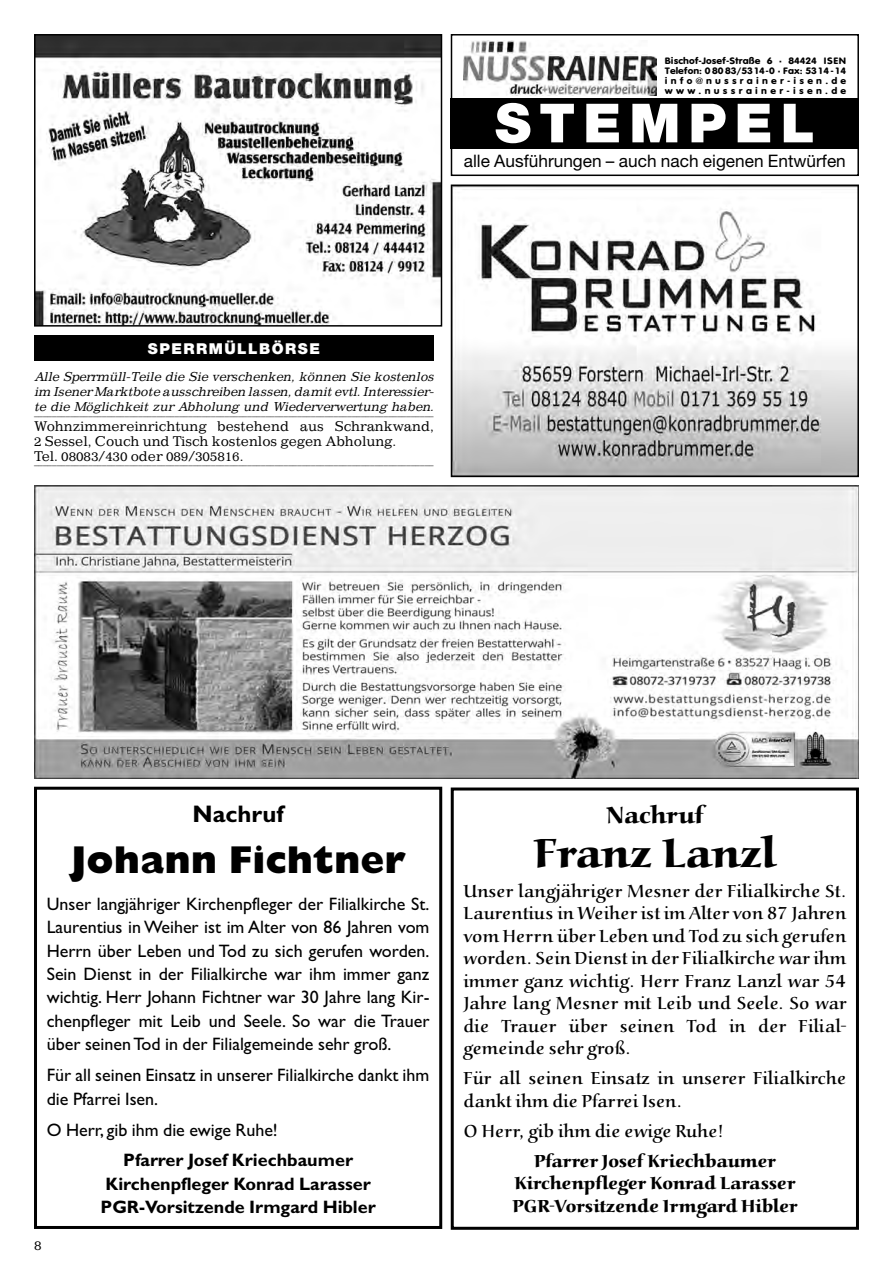
<style>
.page{position:relative;width:893px;height:1263px;background:#fff}
.page>*{position:absolute;margin:0;border:0;box-sizing:border-box;transform-origin:0 0}
.t1{font:900 54px "Helvetica Neue";letter-spacing:.15em;color:#fff}
.t2{font:700 42px "Aldebaran";color:#000}
.t3{font:800 39px "Gill Sans";color:#000}
.t4{font:700 24px "Gill Sans";color:#000}
.t5{font:700 24px "Aldebaran";color:#000}
.t6{font:18px/23.4px "Gill Sans";color:#000;text-align:justify}
.t7{font:18px/22.5px "Aldebaran";color:#000;text-align:justify}
.t8{font:700 18px/23.4px "Gill Sans";color:#000;text-align:center}
.t9{font:700 18px/22.5px "Aldebaran";color:#000;text-align:center}
.t10{font:17.25px "Helvetica Neue";color:#000}
.t11{font:900 15px "Helvetica Neue";letter-spacing:.1em;color:#fff}
.t12{font:13.5px/15px "Impressum";letter-spacing:-.005em;color:#000}
.t13{font:italic 12.3px/15px "Impressum";color:#000;text-align:justify}
.t14{font:9.75px/9.9px "VAG Rounded";letter-spacing:.3em;color:#000;text-align:justify;scale:1.1 1}
.t15{font:9px "Impressum";color:#000}
</style>
<div class="page">
<div style="left:34px;top:787px;width:408px;height:442px;border:3px solid #000"></div>
<div style="left:451px;top:787px;width:408px;height:443px;border:3px solid #000"></div>
<img style="left:34px;top:486px;width:825px;height:292px">
<svg style="left:450px;top:34px;width:409px;height:444px"></svg>
<div style="left:451px;top:98px;width:408px;height:50px;background:#000"></div>
<img style="left:463px;top:41px;width:193px;height:55px">
<img style="left:37px;top:37px;width:402px;height:287px">
<div style="left:34px;top:34px;width:408px;height:293px;border:2px solid #000"></div>
<div style="left:34px;top:335px;width:400px;height:26px;background:#000"></div>
<p class="t14" style="left:665px;top:57px;width:166px">Bischof-Josef-Straße 6 · 84424 ISEN Telefon: 0 80 83/5314-0 · Fax: 5314-14 info@nussrainer-isen.de www.nussrainer-isen.de</p>
<h1 class="t1" style="left:495px;top:104px;width:321px">STEMPEL</h1>
<p class="t10" style="left:464px;top:155px;width:384px">alle Ausführungen – auch nach eigenen Entwürfen</p>
<p class="t11" style="left:148px;top:343px;width:174px">SPERRMÜLLBÖRSE</p>
<p class="t13" style="left:34px;top:370px;width:404px">Alle Sperrmüll-Teile die Sie verschenken, können Sie kostenlos im IsenerMarktbote ausschreiben lassen,damit evtl.Interessier&shy;te die Möglichkeit zur Abholung und Wiederverwertung haben.</p>
<p class="t15" style="left:34px;top:409px;width:401px">________________________________________________________________________________________</p>
<p class="t12" style="left:34px;top:420px;width:401px">Wohnzimmereinrichtung bestehend aus Schrankwand,<br>2 Sessel, Couch und Tisch kostenlos gegen Abholung.<br>Tel. 08083/430 oder 089/305816.</p>
<p class="t15" style="left:34px;top:459px;width:401px">________________________________________________________________________________________</p>
<h3 class="t4" style="left:193px;top:805px;width:92px">Nachruf</h3>
<h3 class="t3" style="left:71px;top:846px;width:336px">Johann Fichtner</h3>
<p class="t6" style="left:47px;top:894px;width:384px">Unser langjähriger Kirchenpfleger der Filial kirche St.<br>Laurentius in Weiher ist im Alter von 86 Jahren vom Herrn über Leben und Tod zu sich gerufen worden.<br>Sein Dienst in der Filialkirche war ihm immer ganz wichtig. Herr Johann Fichtner war 30 Jahre lang Kir&shy;chenpfleger mit Leib und Seele. So war die Trauer über seinen Tod in der Filial gemeinde sehr groß.</p>
<p class="t6" style="left:47px;top:1065px;width:384px">Für all seinen Einsatz in unserer Filialkirche dankt ihm die Pfarrei Isen.</p>
<p class="t6" style="left:47px;top:1120px;width:233px">O Herr, gib ihm die ewige Ruhe!</p>
<p class="t8" style="left:101px;top:1151px;width:277px">Pfarrer Josef Kriechbaumer<br>Kirchenpfleger Konrad Larasser<br>PGR-Vorsitzende Irmgard Hibler</p>
<p class="t12" style="left:34px;top:1238px;width:9px">8</p>
<h3 class="t5" style="left:606px;top:805px;width:99px">Nachruf</h3>
<h2 class="t2" style="left:534px;top:834px;width:244px">Franz Lanzl</h2>
<p class="t7" style="left:463px;top:881px;width:384px">Unser langjähriger Mesner der Filialkirche St.<br>Laurentius in Weiher ist im Alter von 87 Jahren vom Herrn über Leben und Tod zu sich gerufen worden. Sein Dienst in der Filialkirche war ihm immer ganz wichtig. Herr Franz Lanzl war 54<br>Jahre lang Mesner mit Leib und Seele. So war die Trauer über seinen Tod in der Filial - gemeinde sehr groß.</p>
<p class="t7" style="left:463px;top:1069px;width:384px">Für all seinen Einsatz in unserer Filialkirche dankt ihm die Pfarrei Isen.</p>
<p class="t7" style="left:463px;top:1121px;width:262px">O Herr, gib ihm die ewige Ruhe!</p>
<p class="t9" style="left:512px;top:1151px;width:286px">Pfarrer Josef Kriechbaumer<br>Kirchenpfleger Konrad Larasser<br>PGR-Vorsitzende Irmgard Hibler</p>
</div>
